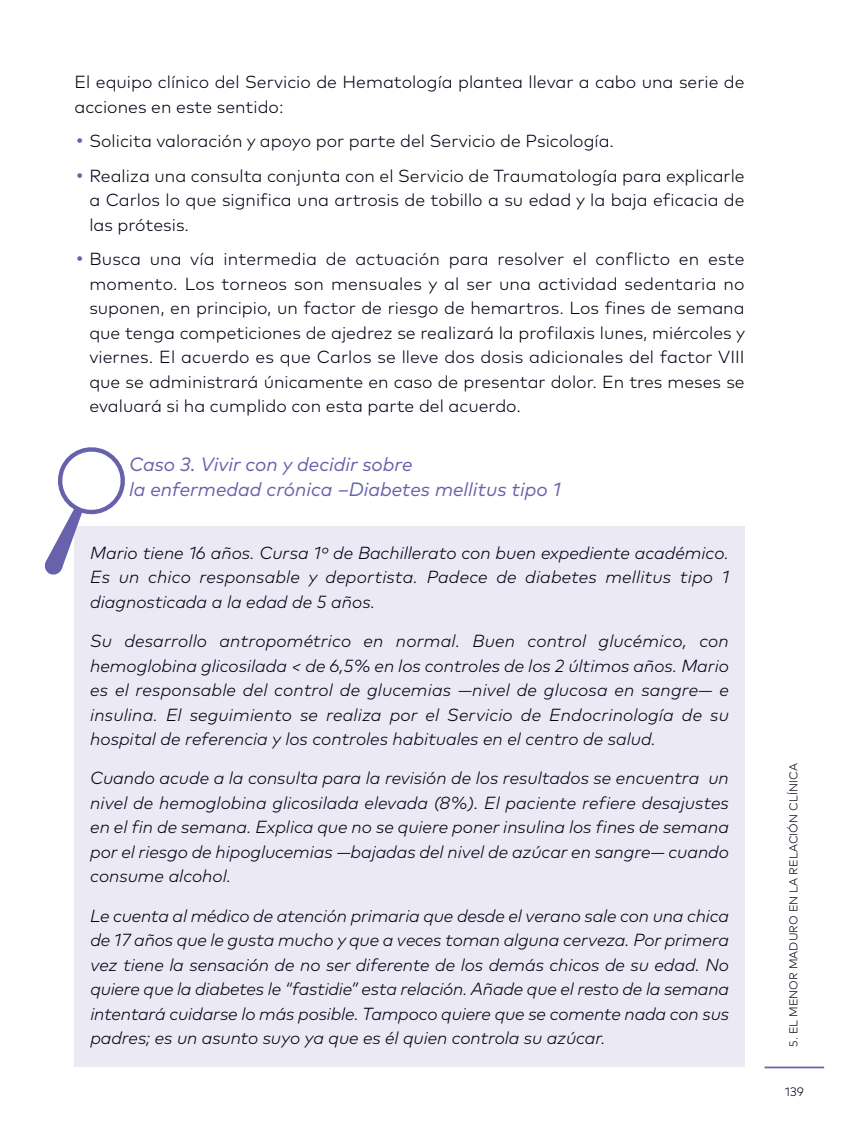
<style>
.page{position:relative;width:844px;height:1141px;background:#fff}
.page>*{position:absolute;margin:0;border:0;box-sizing:border-box;transform-origin:0 0}
.t1{font:italic 19.25px/24.5px "Mark Pro";color:#6862ac}
.t2{font:italic 300 17.5px/24.5px "Mark Pro";letter-spacing:-.005em;color:#000314;text-align:justify}
.t3{font:300 17.5px/24.5px "Mark Pro";color:#000314;text-align:justify}
.t4{font:300 12.25px "Mark Pro";color:#000314}
.t5{font:300 11.38px "Mark Pro";letter-spacing:.005em;color:#000314}
.s1{font-size:24.5px;color:#6862ac}
</style>
<div class="page">
<div style="left:74px;top:526px;width:670px;height:541px;background:#eae9f4"></div>
<hr style="left:764px;top:1067px;width:59px;height:1px;background:#6862ac">
<svg style="left:44px;top:447px;width:81px;height:128px"></svg>
<p class="t3" style="left:74px;top:70px;width:671px">El equipo clínico del Servicio de Hematología plantea llevar a cabo una serie de acciones en este sentido:</p>
<p class="t3" style="left:74px;top:129px;width:541px"><span class="s1">•</span> Solicita valoración y apoyo por parte del Servicio de Psicología.</p>
<p class="t3" style="left:89px;top:163px;width:656px;text-indent:-15px"><span class="s1">•</span> Realiza una consulta conjunta con el Servicio de Traumatología para explicarle a Carlos lo que significa una artrosis de tobillo a su edad y la baja eficacia de las prótesis.</p>
<p class="t3" style="left:89px;top:247px;width:657px;text-indent:-15px"><span class="s1">•</span> Busca una vía intermedia de actuación para resolver el conflicto en este momento. Los torneos son mensuales y al ser una actividad sedentaria no suponen, en principio, un factor de riesgo de hemartros. Los fines de semana que tenga competiciones de ajedrez se realizará la profilaxis lunes, miércoles y viernes. El acuerdo es que Carlos se lleve dos dosis adicionales del factor VIII que se administrará únicamente en caso de presentar dolor. En tres meses se evaluará si ha cumplido con esta parte del acuerdo.</p>
<p class="t1" style="left:129px;top:452px;width:433px">Caso 3. Vivir con y decidir sobre<br>la enfermedad crónica –Diabetes mellitus tipo 1</p>
<p class="t2" style="left:90px;top:540px;width:640px">Mario tiene 16 años. Cursa 1º de Bachillerato con buen expediente académico.<br>Es un chico responsable y deportista. Padece de diabetes mellitus tipo 1 diagnosticada a la edad de 5 años.</p>
<p class="t2" style="left:90px;top:629px;width:640px">Su desarrollo antropométrico en normal. Buen control glucémico, con hemoglobina glicosilada &lt; de 6,5% en los controles de los 2 últimos años. Mario es el responsable del control de glucemias —nivel de glucosa en sangre— e insulina. El seguimiento se realiza por el Servicio de Endocrinología de su hospital de referencia y los controles habituales en el centro de salud.</p>
<p class="t2" style="left:90px;top:766px;width:640px">Cuando acude a la consulta para la revisión de los resultados se encuentra un nivel de hemoglobina glicosilada elevada (8%). El paciente refiere desajustes en el fin de semana. Explica que no se quiere poner insulina los fines de semana por el riesgo de hipoglucemias —bajadas del nivel de azúcar en sangre— cuando consume alcohol.</p>
<p class="t2" style="left:90px;top:903px;width:640px">Le cuenta al médico de atención primaria que desde el verano sale con una chica de 17 años que le gusta mucho y que a veces toman alguna cerveza. Por primera vez tiene la sensación de no ser diferente de los demás chicos de su edad. No quiere que la diabetes le “fastidie” esta relación. Añade que el resto de la semana intentará cuidarse lo más posible. Tampoco quiere que se comente nada con sus padres; es un asunto suyo ya que es él quien controla su azúcar.</p>
<p class="t5" style="left:786px;top:1047px;width:285px;rotate:-90deg">5. EL MENOR MADURO EN LA RELACIÓN CLÍNICA</p>
<p class="t4" style="left:784px;top:1084px;width:20px">139</p>
</div>
